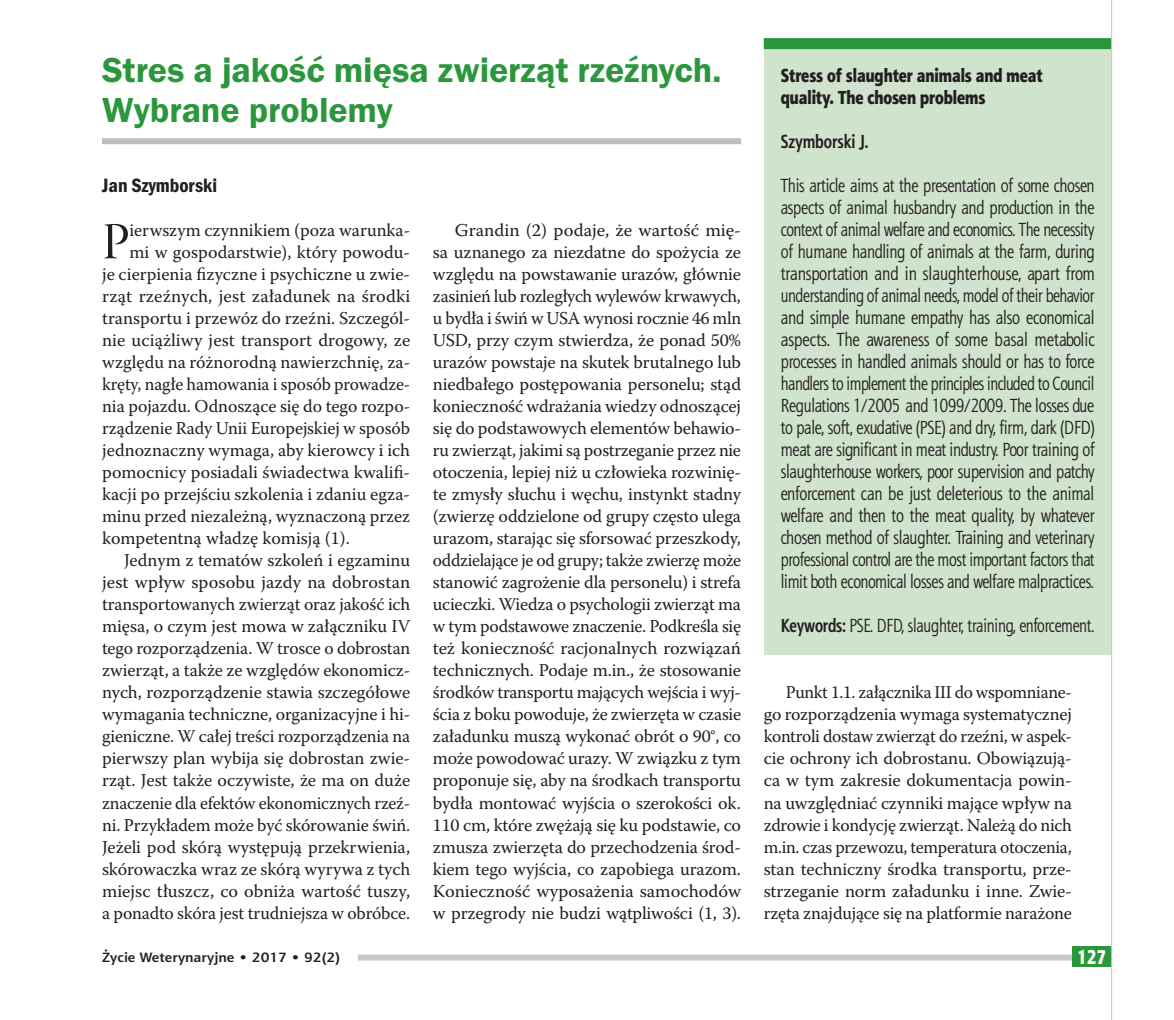
<style>
.page{position:relative;width:1174px;height:1020px;background:#fff}
.page>*{position:absolute;margin:0;border:0;box-sizing:border-box;transform-origin:0 0}
.t1{font:51.4px "Warnock Pro Disp";color:#231f20}
.t2{font:600 36px/40px "Franklin Gothic Itc TEE Dm";letter-spacing:-.005em;color:#2a973d}
.t3{font:20px "Franklin Got Itc TOT Dem Con";color:#231f20}
.t4{font:20px "Aerton Cnd EFN Black";color:#fff}
.t5{font:19px/22px "Aerton Cnd EFN";letter-spacing:-.015em;color:#231f20;text-align:justify}
.t6{font:19px/22px "Aerton Cnd EFN Black";color:#231f20}
.t7{font:700 19px "Aerton Cnd EFN";color:#231f20}
.t8{font:18px/22px "Warnock Pro";letter-spacing:-.005em;color:#231f20;text-align:justify}
.t9{font:700 13.6px "Aerton EFN";color:#231f20;scale:1.11 1}
.s1{font-weight:700}
</style>
<div class="page">
<div style="left:102px;top:138px;width:639px;height:6px;background:#bcbdc0"></div>
<div style="left:763px;top:44px;width:348px;height:610px;background:#d0e3cd"></div>
<div style="left:763px;top:38px;width:348px;height:11px;background:#2a973d"></div>
<div style="left:358px;top:954px;width:753px;height:6px;background:#c7c8ca"></div>
<div style="left:1071px;top:946px;width:40px;height:21px;background:#2a973d"></div>
<hr style="left:1111px;top:0;width:1px;height:1019px;background:#c7c8ca">
<h2 class="t2" style="left:102px;top:51px;width:621px">Stres a jakość mięsa zwierząt rzeźnych.<br>Wybrane problemy</h2>
<p class="t3" style="left:102px;top:174px;width:117px">Jan Szymborski</p>
<h1 class="t1" style="left:102px;top:214px;width:29px">P</h1>
<p class="t8" style="left:129px;top:219px;width:282px">ierwszym czynnikiem (poza warunka-</p>
<p class="t8" style="left:129px;top:241px;width:282px">mi w gospodarstwie), który powodu-</p>
<p class="t8" style="left:102px;top:263px;width:310px">je cierpienia fizyczne i psychiczne u zwie-</p>
<p class="t8" style="left:102px;top:285px;width:310px">rząt rzeźnych, jest załadunek na środki</p>
<p class="t8" style="left:102px;top:307px;width:310px">transportu i przewóz do rzeźni. Szczegól-</p>
<p class="t8" style="left:102px;top:329px;width:310px">nie uciążliwy jest transport drogowy, ze</p>
<p class="t8" style="left:102px;top:351px;width:310px">względu na różnorodną nawierzchnię, za-</p>
<p class="t8" style="left:102px;top:373px;width:310px">kręty, nagłe hamowania i sposób prowadze-</p>
<p class="t8" style="left:102px;top:395px;width:310px">nia pojazdu. Odnoszące się do tego rozpo-</p>
<p class="t8" style="left:102px;top:417px;width:309px">rządzenie Rady Unii Europejskiej w sposób</p>
<p class="t8" style="left:102px;top:439px;width:310px">jednoznaczny wymaga, aby kierowcy i ich</p>
<p class="t8" style="left:102px;top:461px;width:310px">pomocnicy posiadali świadectwa kwalifi-</p>
<p class="t8" style="left:102px;top:483px;width:310px">kacji po przejściu szkolenia i zdaniu egza-</p>
<p class="t8" style="left:102px;top:505px;width:309px">minu przed niezależną, wyznaczoną przez</p>
<p class="t8" style="left:102px;top:527px;width:249px">kompetentną władzę komisją (1).</p>
<p class="t8" style="left:124px;top:549px;width:288px">Jednym z tematów szkoleń i egzaminu</p>
<p class="t8" style="left:102px;top:571px;width:310px">jest wpływ sposobu jazdy na dobrostan</p>
<p class="t8" style="left:102px;top:593px;width:310px">transportowanych zwierząt oraz jakość ich</p>
<p class="t8" style="left:102px;top:615px;width:310px">mięsa, o czym jest mowa w załączniku IV</p>
<p class="t8" style="left:102px;top:637px;width:310px">tego rozporządzenia. W trosce o dobrostan</p>
<p class="t8" style="left:102px;top:659px;width:310px">zwierząt, a także ze względów ekonomicz-</p>
<p class="t8" style="left:102px;top:681px;width:310px">nych, rozporządzenie stawia szczegółowe</p>
<p class="t8" style="left:102px;top:703px;width:310px">wymagania techniczne, organizacyjne i hi-</p>
<p class="t8" style="left:102px;top:725px;width:309px">gieniczne. W całej treści rozporządzenia na</p>
<p class="t8" style="left:102px;top:747px;width:310px">pierwszy plan wybija się dobrostan zwie-</p>
<p class="t8" style="left:102px;top:769px;width:310px">rząt. Jest także oczywiste, że ma on duże</p>
<p class="t8" style="left:102px;top:791px;width:310px">znaczenie dla efektów ekonomicznych rzeź-</p>
<p class="t8" style="left:102px;top:813px;width:310px">ni. Przykładem może być skórowanie świń.</p>
<p class="t8" style="left:102px;top:835px;width:310px">Jeżeli pod skórą występują przekrwienia,</p>
<p class="t8" style="left:102px;top:857px;width:310px">skórowaczka wraz ze skórą wyrywa z tych</p>
<p class="t8" style="left:102px;top:879px;width:309px">miejsc tłuszcz, co obniża wartość tuszy,</p>
<p class="t8" style="left:102px;top:901px;width:309px">a ponadto skóra jest trudniejsza w obróbce.</p>
<p class="t8" style="left:433px;top:219px;width:310px;text-indent:22px">Grandin (2) podaje, że wartość mię&shy;sa uznanego za niezdatne do spożycia ze względu na powstawanie urazów, głównie zasinień lub rozległych wylewów krwawych, u bydła i świń w USA wynosi rocznie 46 mln USD, przy czym stwierdza, że ponad 50% urazów powstaje na skutek brutalnego lub niedbałego postępowania personelu; stąd konieczność wdrażania wiedzy odnoszącej się do podstawowych elementów behawio&shy;ru zwierząt, jakimi są postrzeganie przez nie otoczenia, lepiej niż u człowieka rozwinię&shy;te zmysły słuchu i węchu, instynkt stadny (zwierzę oddzielone od grupy często ulega urazom, starając się sforsować przeszkody, oddzielające je od grupy; także zwierzę może stanowić zagrożenie dla personelu) i strefa ucieczki. Wiedza o psychologii zwierząt ma w tym podstawowe znaczenie. Podkreśla się też konieczność racjonalnych rozwiązań technicznych. Podaje m.in., że stosowanie środków transportu mających wejścia i wyj&shy;ścia z boku powoduje, że zwierzęta w czasie załadunku muszą wykonać obrót o 90°, co może powodować urazy. W związku z tym proponuje się, aby na środkach transportu bydła montować wyjścia o szerokości ok.<br>110 cm, które zwężają się ku podstawie, co zmusza zwierzęta do przechodzenia środ&shy;kiem tego wyjścia, co zapobiega urazom.<br>Konieczność wyposażenia samochodów w przegrody nie budzi wątpliwości (1, 3).</p>
<p class="t6" style="left:780px;top:64px;width:263px">Stress of slaughter animals and meat quality. The chosen problems</p>
<p class="t7" style="left:780px;top:130px;width:89px">Szymborski J.</p>
<p class="t5" style="left:780px;top:175px;width:315px">This article aims at the presentation of some chosen aspects of animal husbandry and production in the context of animal welfare and economics. The necessity of humane handling of animals at the farm, during transportation and in slaughterhouse, apart from understanding of animal needs, model of their behavior and simple humane empathy has also economical aspects. The awareness of some basal metabolic processes in handled animals should or has to force handlers to implement the principles included to Council Regulations 1/2005 and 1099/2009. The losses due to pale, soft, exudative (PSE) and dry, firm, dark (DFD) meat are significant in meat industry. Poor training of slaughterhouse workers, poor supervision and patchy enforcement can be just deleterious to the animal welfare and then to the meat quality, by whatever chosen method of slaughter. Training and veterinary professional control are the most important factors that limit both economical losses and welfare malpractices.</p>
<p class="t5" style="left:780px;top:614px;width:315px"><span class="s1">Keywords:</span> PSE. DFD, slaughter, training, enforcement.</p>
<p class="t8" style="left:763px;top:681px;width:310px;text-indent:22px">Punkt 1.1. załącznika III do wspomniane&shy;go rozporządzenia wymaga systematycznej kontroli dostaw zwierząt do rzeźni, w aspek&shy;cie ochrony ich dobrostanu. Obowiązują&shy;ca w tym zakresie dokumentacja powin&shy;na uwzględniać czynniki mające wpływ na zdrowie i kondycję zwierząt. Należą do nich m.in. czas przewozu, temperatura otoczenia, stan techniczny środka transportu, prze&shy;strzeganie norm załadunku i inne. Zwie&shy;rzęta znajdujące się na platformie narażone</p>
<p class="t9" style="left:102px;top:948px;width:216px">Życie Weterynaryjne • 2017 • 92(2)</p>
<p class="t4" style="left:1077px;top:945px;width:31px">127</p>
</div>
